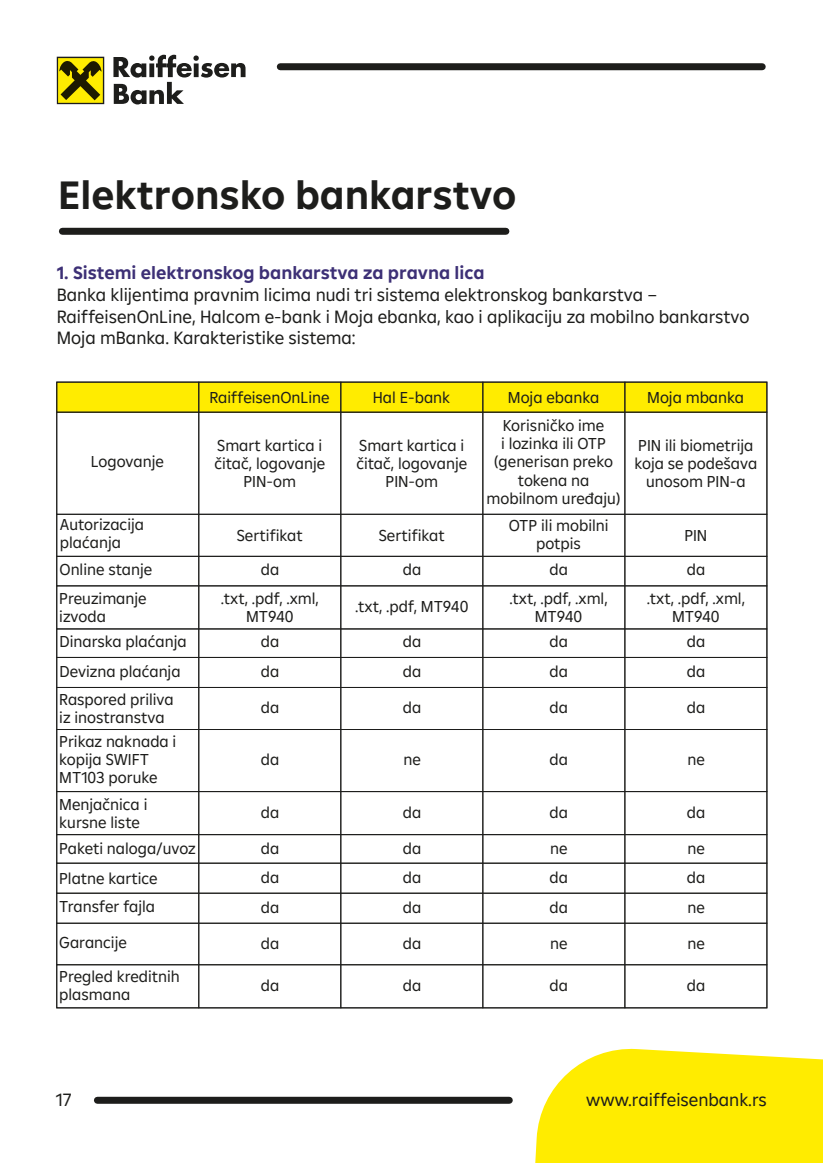
<style>
.page{position:relative;width:823px;height:1163px;background:#fff}
.page>*{position:absolute;margin:0;border:0;box-sizing:border-box;transform-origin:0 0}
.t1{font:700 40px "Amalia";color:#1d1d1b}
.t2{font:18px/21.6px "Amalia";color:#1d1d1b}
.t3{font:700 18px "Amalia";color:#3d3076}
.t4{font:16px/18px "Amalia";color:#1d1d1b}
</style>
<div class="page">
<svg style="left:479px;top:1048px;width:343px;height:114px;fill:#ffec00"></svg>
<div style="left:57px;top:57px;width:47px;height:47px;background:#1d1d1b"></div>
<div style="left:58px;top:58px;width:45px;height:45px;background:#ffec00"></div>
<svg style="left:59px;top:61px;width:42px;height:39px"></svg>
<svg style="left:113px;top:55px;width:132px;height:49px"></svg>
<div style="left:280px;top:63px;width:481px;height:7px;background:#1d1d1b"></div>
<div style="left:97px;top:1096px;width:412px;height:7px;background:#1d1d1b"></div>
<div style="left:62px;top:228px;width:443px;height:7px;background:#1d1d1b"></div>
<div style="left:57px;top:382px;width:709px;height:30px;background:#ffec00"></div>
<div style="left:56px;top:411px;width:711px;height:103px;border:1px solid #1d1d1b"></div>
<div style="left:56px;top:513px;width:711px;height:43px;border:1px solid #1d1d1b"></div>
<div style="left:56px;top:555px;width:711px;height:31px;border:1px solid #1d1d1b"></div>
<div style="left:56px;top:585px;width:711px;height:44px;border:1px solid #1d1d1b"></div>
<div style="left:56px;top:628px;width:711px;height:29px;border:1px solid #1d1d1b"></div>
<div style="left:56px;top:657px;width:711px;height:30px;border:1px solid #1d1d1b"></div>
<div style="left:56px;top:687px;width:711px;height:42px;border:1px solid #1d1d1b"></div>
<div style="left:56px;top:729px;width:711px;height:63px;border:1px solid #1d1d1b"></div>
<div style="left:56px;top:791px;width:711px;height:44px;border:1px solid #1d1d1b"></div>
<div style="left:56px;top:834px;width:711px;height:29px;border:1px solid #1d1d1b"></div>
<div style="left:56px;top:862px;width:711px;height:31px;border:1px solid #1d1d1b"></div>
<div style="left:56px;top:892px;width:711px;height:31px;border:1px solid #1d1d1b"></div>
<div style="left:56px;top:922px;width:711px;height:43px;border:1px solid #1d1d1b"></div>
<div style="left:56px;top:964px;width:711px;height:44px;border:1px solid #1d1d1b"></div>
<div style="left:56px;top:381px;width:143px;height:627px;border:1px solid #1d1d1b"></div>
<div style="left:198px;top:381px;width:143px;height:627px;border:1px solid #1d1d1b"></div>
<div style="left:340px;top:381px;width:143px;height:627px;border:1px solid #1d1d1b"></div>
<div style="left:482px;top:381px;width:143px;height:627px;border:1px solid #1d1d1b"></div>
<div style="left:624px;top:381px;width:143px;height:627px;border:1px solid #1d1d1b"></div>
<h1 class="t1" style="left:58px;top:169px;width:459px">Elektronsko bankarstvo</h1>
<p class="t3" style="left:57px;top:261px;width:429px">1. Sistemi elektronskog bankarstva za pravna lica</p>
<p class="t2" style="left:57px;top:283px;width:694px">Banka klijentima pravnim licima nudi tri sistema elektronskog bankarstva –<br>RaiffeisenOnLine, Halcom e-bank i Moja ebanka, kao i aplikaciju za mobilno bankarstvo<br>Moja mBanka. Karakteristike sistema:</p>
<p class="t4" style="left:91px;top:452px;width:74px">Logovanje</p>
<p class="t4" style="left:60px;top:515px;width:86px">Autorizacija plaćanja</p>
<p class="t4" style="left:59px;top:560px;width:94px">Online stanje</p>
<p class="t4" style="left:59px;top:588px;width:89px">Preuzimanje izvoda</p>
<p class="t4" style="left:59px;top:626px;width:129px;line-height:29.2px">Dinarska plaćanja<br>Devizna plaćanja</p>
<p class="t4" style="left:59px;top:690px;width:116px">Raspored priliva iz inostranstva</p>
<p class="t4" style="left:59px;top:731px;width:118px">Prikaz naknada i kopija SWIFT<br>MT103 poruke</p>
<p class="t4" style="left:59px;top:794px;width:90px">Menjačnica i kursne liste</p>
<p class="t4" style="left:59px;top:832px;width:138px;line-height:30.2px">Paketi naloga/uvoz<br>Platne kartice</p>
<p class="t4" style="left:59px;top:897px;width:97px">Transfer fajla</p>
<p class="t4" style="left:59px;top:932px;width:69px">Garancije</p>
<p class="t4" style="left:59px;top:966px;width:122px">Pregled kreditnih plasmana</p>
<p class="t4" style="left:209px;top:387px;width:122px">RaiffeisenOnLine</p>
<p class="t4" style="left:372px;top:387px;width:79px">Hal E-bank</p>
<p class="t4" style="left:507px;top:387px;width:93px">Moja ebanka</p>
<p class="t4" style="left:646px;top:387px;width:98px">Moja mbanka</p>
<p class="t4" style="left:214px;top:435px;width:112px;text-align:center">Smart kartica i čitač, logovanje<br>PIN-om</p>
<p class="t4" style="left:356px;top:435px;width:112px;text-align:center">Smart kartica i čitač, logovanje<br>PIN-om</p>
<p class="t4" style="left:486px;top:416px;width:135px;text-align:center">Korisničko ime<br>i lozinka ili OTP (generisan preko tokena na mobilnom uređaju)</p>
<p class="t4" style="left:634px;top:435px;width:124px;text-align:center">PIN ili biometrija koja se podešava unosom PIN-a</p>
<p class="t4" style="left:237px;top:525px;width:67px">Sertifikat</p>
<p class="t4" style="left:508px;top:515px;width:101px;text-align:center">OTP ili mobilni potpis</p>
<p class="t4" style="left:378px;top:525px;width:67px">Sertifikat</p>
<p class="t4" style="left:684px;top:525px;width:24px">PIN</p>
<p class="t4" style="left:261px;top:560px;width:20px">da</p>
<p class="t4" style="left:402px;top:560px;width:20px">da</p>
<p class="t4" style="left:549px;top:560px;width:20px">da</p>
<p class="t4" style="left:686px;top:560px;width:20px">da</p>
<p class="t4" style="left:220px;top:589px;width:100px;text-align:center">.txt, .pdf, .xml,<br>MT940</p>
<p class="t4" style="left:509px;top:589px;width:100px;text-align:center">.txt, .pdf, .xml,<br>MT940</p>
<p class="t4" style="left:646px;top:589px;width:100px;text-align:center">.txt, .pdf, .xml,<br>MT940</p>
<p class="t4" style="left:355px;top:596px;width:115px">.txt, .pdf, MT940</p>
<p class="t4" style="left:261px;top:632px;width:20px">da</p>
<p class="t4" style="left:402px;top:632px;width:20px">da</p>
<p class="t4" style="left:549px;top:632px;width:20px">da</p>
<p class="t4" style="left:686px;top:632px;width:20px">da</p>
<p class="t4" style="left:261px;top:661px;width:20px">da</p>
<p class="t4" style="left:402px;top:661px;width:20px">da</p>
<p class="t4" style="left:549px;top:661px;width:20px">da</p>
<p class="t4" style="left:686px;top:661px;width:20px">da</p>
<p class="t4" style="left:261px;top:698px;width:20px">da</p>
<p class="t4" style="left:402px;top:698px;width:20px">da</p>
<p class="t4" style="left:549px;top:698px;width:20px">da</p>
<p class="t4" style="left:686px;top:698px;width:20px">da</p>
<p class="t4" style="left:261px;top:750px;width:20px">da</p>
<p class="t4" style="left:403px;top:750px;width:19px">ne</p>
<p class="t4" style="left:549px;top:750px;width:20px">da</p>
<p class="t4" style="left:687px;top:750px;width:19px">ne</p>
<p class="t4" style="left:261px;top:802px;width:20px">da</p>
<p class="t4" style="left:402px;top:802px;width:20px">da</p>
<p class="t4" style="left:549px;top:802px;width:20px">da</p>
<p class="t4" style="left:686px;top:802px;width:20px">da</p>
<p class="t4" style="left:261px;top:838px;width:20px">da</p>
<p class="t4" style="left:402px;top:838px;width:20px">da</p>
<p class="t4" style="left:549px;top:838px;width:19px">ne</p>
<p class="t4" style="left:687px;top:838px;width:19px">ne</p>
<p class="t4" style="left:261px;top:867px;width:20px">da</p>
<p class="t4" style="left:402px;top:867px;width:20px">da</p>
<p class="t4" style="left:549px;top:867px;width:20px">da</p>
<p class="t4" style="left:686px;top:867px;width:20px">da</p>
<p class="t4" style="left:261px;top:897px;width:20px">da</p>
<p class="t4" style="left:402px;top:897px;width:20px">da</p>
<p class="t4" style="left:549px;top:897px;width:20px">da</p>
<p class="t4" style="left:687px;top:897px;width:19px">ne</p>
<p class="t4" style="left:261px;top:933px;width:20px">da</p>
<p class="t4" style="left:402px;top:933px;width:20px">da</p>
<p class="t4" style="left:549px;top:933px;width:19px">ne</p>
<p class="t4" style="left:687px;top:933px;width:19px">ne</p>
<p class="t4" style="left:261px;top:975px;width:20px">da</p>
<p class="t4" style="left:402px;top:975px;width:20px">da</p>
<p class="t4" style="left:549px;top:975px;width:20px">da</p>
<p class="t4" style="left:686px;top:975px;width:20px">da</p>
<p class="t2" style="left:56px;top:1088px;width:17px">17</p>
<p class="t2" style="left:586px;top:1088px;width:182px">www.raiffeisenbank.rs</p>
</div>
